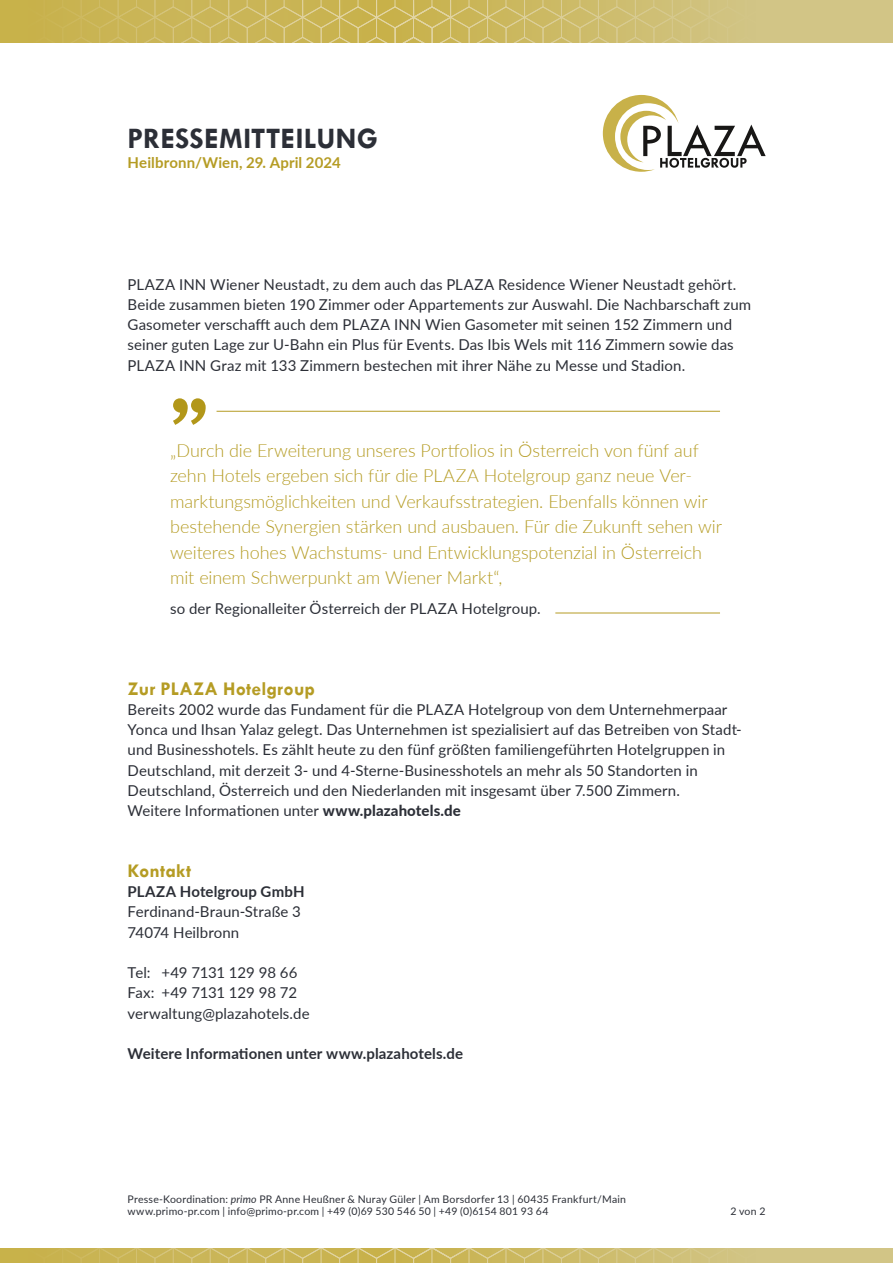
<style>
.page{position:relative;width:893px;height:1263px;background:#fff}
.page>*{position:absolute;margin:0;border:0;box-sizing:border-box;transform-origin:0 0}
.t1{font:700 30px "Tw Cen";letter-spacing:.015em;color:#2c2f37}
.t2{font:700 19.5px "Tw Cen";letter-spacing:.01em;color:#b59c24}
.Hervorhebung_ohne_Linien{font:300 18px/25.5px "Lato";letter-spacing:-.005em;color:#b59c24}
.Fließtext{font:15px/20.2px "Lato";letter-spacing:.005em;color:#2c2f37}
.t3{font:700 15px "Lato";letter-spacing:.01em;color:#2c2f37}
.Fließtext-2{font:15px "Lato";letter-spacing:-.015em;color:#2c2f37}
.Fließtext-3{font:700 15px "Lato";letter-spacing:.005em;color:#b59c24}
.t4{font:10.5px/12.6px "Lato";letter-spacing:.02em;color:#2c2f37}
.s1{font-weight:800}
.s2{font-style:italic}
</style>
<div class="page">
<svg style="left:0;top:0;width:893px;height:43px;background:#cdbb68"></svg>
<svg style="left:0;top:1248px;width:893px;height:15px;background:#cdbb68"></svg>
<svg style="left:603px;top:95px;width:163px;height:77px"></svg>
<hr style="left:217px;top:411px;width:503px;height:1px;background:#b59c24">
<hr style="left:555px;top:613px;width:165px;height:1px;background:#b59c24">
<svg style="left:173px;top:398px;width:33px;height:27px"></svg>
<p class="t1" style="left:128px;top:120px;width:252px">PRESSEMITTEILUNG</p>
<p class="Fließtext-3" style="left:128px;top:152px;width:215px">Heilbronn/Wien, 29. April 2024</p>
<p class="Fließtext" style="left:128px;top:273px;width:625px">PLAZA INN Wiener Neustadt, zu dem auch das PLAZA Residence Wiener Neustadt gehört.<br>Beide zusammen bieten 190 Zimmer oder Appartements zur Auswahl. Die Nachbarschaft zum Gasometer verschafft auch dem PLAZA INN Wien Gasometer mit seinen 152 Zimmern und seiner guten Lage zur U-Bahn ein Plus für Events. Das Ibis Wels mit 116 Zimmern sowie das PLAZA INN Graz mit 133 Zimmern bestechen mit ihrer Nähe zu Messe und Stadion.</p>
<p class="Hervorhebung_ohne_Linien" style="left:170px;top:437px;width:554px">„Durch die Erweiterung unseres Portfolios in Österreich von fünf auf zehn Hotels ergeben sich für die PLAZA Hotelgroup ganz neue Ver&shy;marktungsmöglichkeiten und Verkaufsstrategien. Ebenfalls können wir bestehende Synergien stärken und ausbauen. Für die Zukunft sehen wir weiteres hohes Wachstums- und Entwicklungspotenzial in Österreich mit einem Schwerpunkt am Wiener Markt“,</p>
<p class="Fließtext" style="left:170px;top:597px;width:372px">so der Regionalleiter Österreich der PLAZA Hotelgroup.</p>
<p class="t2" style="left:128px;top:677px;width:189px">Zur PLAZA Hotelgroup</p>
<p class="Fließtext" style="left:128px;top:699px;width:616px">Bereits 2002 wurde das Fundament für die PLAZA Hotelgroup von dem Unternehmerpaar Yonca und Ihsan Yalaz gelegt. Das Unternehmen ist spezialisiert auf das Betreiben von Stadt&shy;und Businesshotels. Es zählt heute zu den fünf größten familiengeführten Hotelgruppen in Deutschland, mit derzeit 3- und 4-Sterne-Businesshotels an mehr als 50 Standorten in Deutschland, Österreich und den Niederlanden mit insgesamt über 7.500 Zimmern.<br>Weitere Informationen unter <span class="s1">www.plazahotels.de</span></p>
<p class="t2" style="left:128px;top:859px;width:65px">Kontakt</p>
<p class="t3" style="left:128px;top:881px;width:179px">PLAZA Hotelgroup GmbH</p>
<p class="Fließtext" style="left:128px;top:901px;width:175px">Ferdinand-Braun-Straße 3</p>
<p class="Fließtext" style="left:128px;top:921px;width:113px">74074 Heilbronn</p>
<p class="Fließtext-2" style="left:128px;top:962px;width:171px">Tel: +49 7131 129 98 66</p>
<p class="Fließtext-2" style="left:128px;top:982px;width:171px">Fax: +49 7131 129 98 72</p>
<p class="Fließtext" style="left:128px;top:1002px;width:184px">verwaltung@plazahotels.de</p>
<p class="t3" style="left:128px;top:1043px;width:337px">Weitere Informationen unter www.plazahotels.de</p>
<p class="t4" style="left:128px;top:1192px;width:500px">Presse-Koordination: <span class="s2">primo</span> PR Anne Heußner &amp; Nuray Güler | Am Borsdorfer 13 | 60435 Frankfurt/Main www.primo-pr.com | info@primo-pr.com | +49 (0)69 530 546 50 | +49 (0)6154 801 93 64</p>
<p class="t4" style="left:730px;top:1205px;width:37px">2 von 2</p>
</div>
